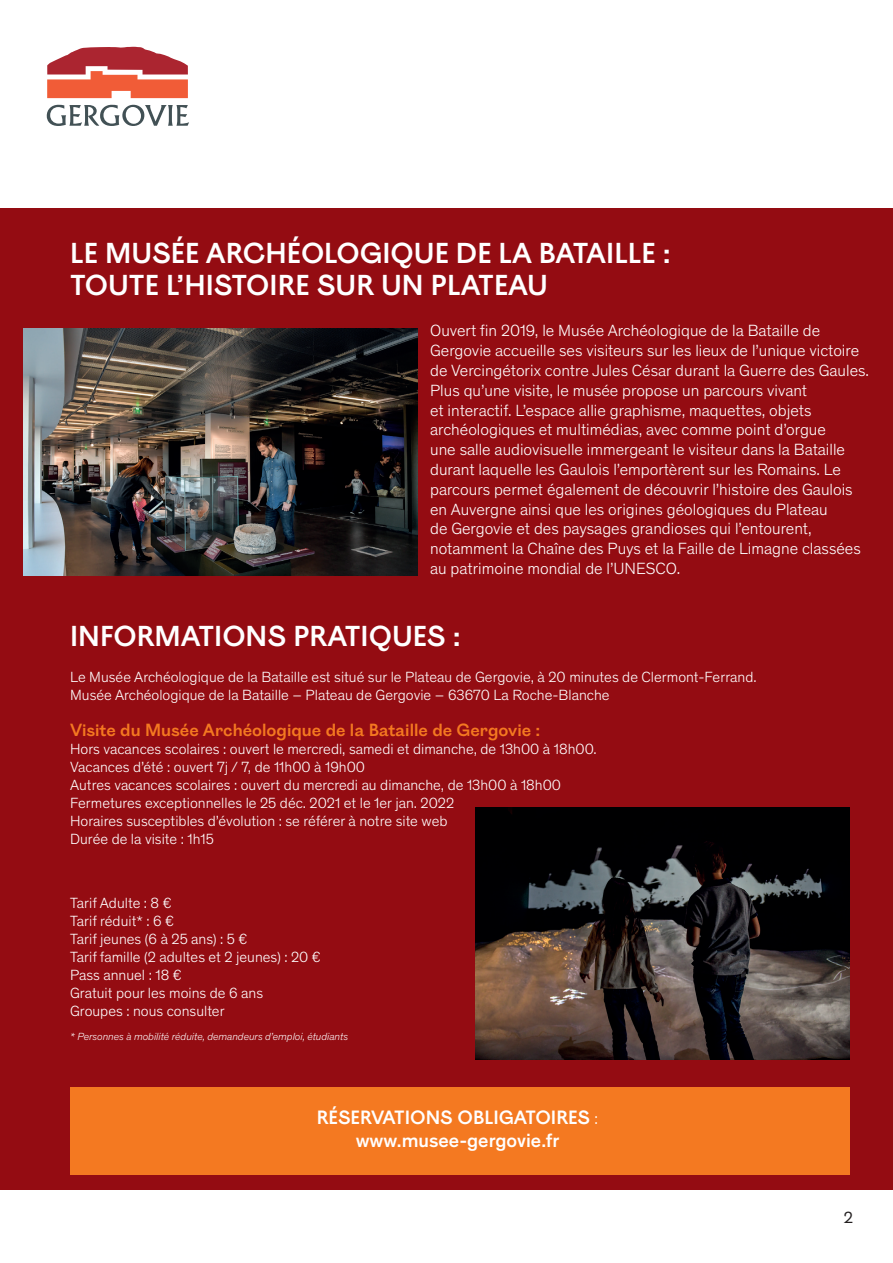
<style>
.page{position:relative;width:893px;height:1263px;background:#fff}
.page>*{position:absolute;margin:0;border:0;box-sizing:border-box;transform-origin:0 0}
.t1{font:27px/32.4px "Ostia Antica";color:#fff}
.t2{font:500 19.5px "Theinhardt";color:#fff}
.t3{font:18px "Ostia Antica";color:#fff}
.t4{font:300 16.5px/19.8px "Theinhardt";color:#fff}
.t5{font:16.5px "Ostia Antica";color:#f47921}
.t6{font:300 15px/18px "Theinhardt";color:#fff}
.t7{font:300 15px "Ostia Antica";color:#231f20}
.t8{font:italic 300 10.5px "Theinhardt";color:#fff}
.s1{font-family:"Theinhardt";font-weight:300;font-size:16.5px}
</style>
<div class="page">
<svg style="left:47px;top:47px;width:141px;height:51px"></svg>
<svg style="left:47px;top:105px;width:142px;height:21px"></svg>
<div style="left:0;top:208px;width:893px;height:982px;background:#940c12"></div>
<div style="left:70px;top:1087px;width:780px;height:88px;background:#f47921"></div>
<img style="left:24px;top:328px;width:393px;height:247px">
<img style="left:476px;top:807px;width:374px;height:253px">
<h1 class="t1" style="left:70px;top:237px;width:602px">LE MUSÉE ARCHÉOLOGIQUE DE LA BATAILLE :<br>TOUTE L’HISTOIRE SUR UN PLATEAU</h1>
<p class="t4" style="left:430px;top:320px;width:440px">Ouvert fin 2019, le Musée Archéologique de la Bataille de Gergovie accueille ses visiteurs sur les lieux de l’unique victoire de Vercingétorix contre Jules César durant la Guerre des Gaules.<br>Plus qu’une visite, le musée propose un parcours vivant<br>et interactif. L’espace allie graphisme, maquettes, objets archéologiques et multimédias, avec comme point d’orgue<br>une salle audiovisuelle immergeant le visiteur dans la Bataille durant laquelle les Gaulois l’emportèrent sur les Romains. Le parcours permet également de découvrir l’histoire des Gaulois en Auvergne ainsi que les origines géologiques du Plateau<br>de Gergovie et des paysages grandioses qui l’entourent, notamment la Chaîne des Puys et la Faille de Limagne classées au patrimoine mondial de l’UNESCO.</p>
<h1 class="t1" style="left:70px;top:620px;width:392px">INFORMATIONS PRATIQUES :</h1>
<p class="t6" style="left:70px;top:667px;width:688px">Le Musée Archéologique de la Bataille est situé sur le Plateau de Gergovie, à 20 minutes de Clermont-Ferrand.<br>Musée Archéologique de la Bataille – Plateau de Gergovie – 63670 La Roche-Blanche</p>
<p class="t5" style="left:70px;top:721px;width:472px">Visite du Musée Archéologique de la Bataille de Gergovie :</p>
<p class="t6" style="left:70px;top:739px;width:528px">Hors vacances scolaires : ouvert le mercredi, samedi et dimanche, de 13h00 à 18h00.<br>Vacances d’été : ouvert 7j / 7, de 11h00 à 19h00<br>Autres vacances scolaires : ouvert du mercredi au dimanche, de 13h00 à 18h00<br>Fermetures exceptionnelles le 25 déc. 2021 et le 1er jan. 2022<br>Horaires susceptibles d’évolution : se référer à notre site web<br>Durée de la visite : 1h15</p>
<p class="t6" style="left:70px;top:893px;width:252px">Tarif Adulte : 8 €<br>Tarif réduit* : 6 €<br>Tarif jeunes (6 à 25 ans) : 5 €<br>Tarif famille (2 adultes et 2 jeunes) : 20 €<br>Pass annuel : 18 €<br>Gratuit pour les moins de 6 ans<br>Groupes : nous consulter</p>
<p class="t8" style="left:70px;top:1029px;width:279px">* Personnes à mobilité réduite, demandeurs d’emploi, étudiants</p>
<p class="t3" style="left:317px;top:1107px;width:283px">RÉSERVATIONS OBLIGATOIRES <span class="s1">:</span></p>
<p class="t2" style="left:356px;top:1126px;width:205px">www.musee-gergovie.fr</p>
<p class="t7" style="left:844px;top:1209px;width:11px">2</p>
</div>
